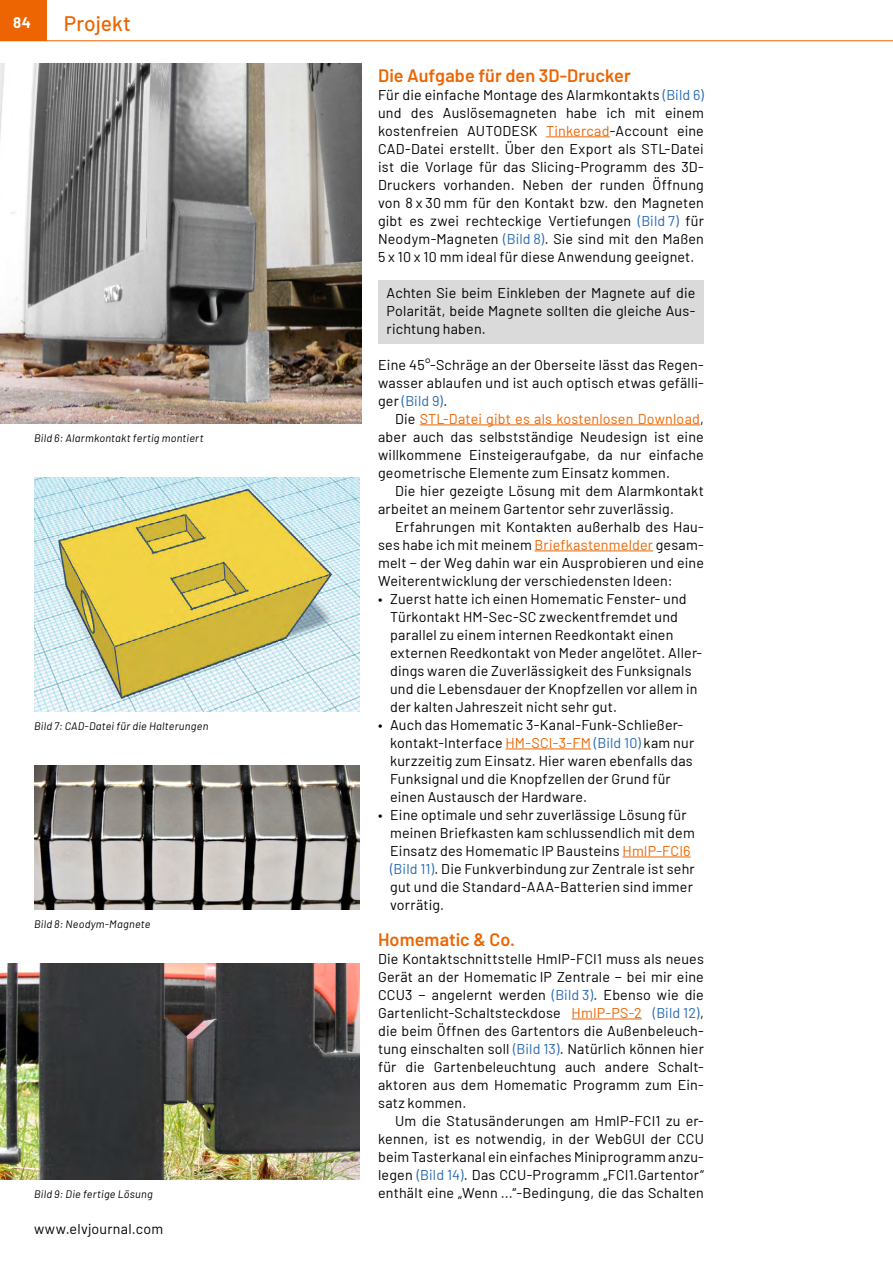
<style>
.page{position:relative;width:893px;height:1263px;background:#fff}
.page>*{position:absolute;margin:0;border:0;box-sizing:border-box;transform-origin:0 0}
.t1{font:500 21px "Barlow";color:#ec6502}
.t2{font:600 18px "Barlow";letter-spacing:.005em;color:#ec6502}
.t3{font:700 15px "Barlow";color:#fff}
.t4{font:14.25px/18px "Barlow";letter-spacing:.015em;color:#000;text-align:justify}
.t5{font:italic 10.8px "Barlow";letter-spacing:.025em;color:#000}
.s1{color:#2769b2}
.s2{color:#ec6502}
</style>
<div class="page">
<div style="left:0;top:0;width:47px;height:40px;background:#ec6502"></div>
<hr style="left:0;top:40px;width:893px;height:1px;background:#ec6502">
<div style="left:378px;top:280px;width:326px;height:64px;background:#dadada"></div>
<hr style="left:546px;top:136px;width:64px;height:1px;background:#ec6502">
<hr style="left:420px;top:424px;width:280px;height:1px;background:#ec6502">
<hr style="left:535px;top:550px;width:118px;height:1px;background:#ec6502">
<hr style="left:506px;top:748px;width:85px;height:1px;background:#ec6502">
<hr style="left:622px;top:856px;width:68px;height:1px;background:#ec6502">
<hr style="left:572px;top:1018px;width:70px;height:1px;background:#ec6502">
<img style="left:0;top:64px;width:361px;height:360px">
<img style="left:34px;top:478px;width:326px;height:234px">
<img style="left:0;top:964px;width:360px;height:216px">
<img style="left:34px;top:766px;width:326px;height:144px">
<p class="t3" style="left:13px;top:11px;width:19px">84</p>
<h1 class="t1" style="left:64px;top:8px;width:69px">Projekt</h1>
<p class="t5" style="left:34px;top:430px;width:171px">Bild 6: Alarmkontakt fertig montiert</p>
<p class="t5" style="left:34px;top:718px;width:176px">Bild 7: CAD-Datei für die Halterungen</p>
<p class="t5" style="left:34px;top:916px;width:118px">Bild 8: Neodym-Magnete</p>
<p class="t5" style="left:34px;top:1186px;width:120px">Bild 9: Die fertige Lösung</p>
<p class="t4" style="left:34px;top:1219px;width:131px">www.elvjournal.com</p>
<p class="t2" style="left:378px;top:62px;width:254px">Die Aufgabe für den 3D-Drucker</p>
<p class="t4" style="left:378px;top:85px;width:327px">Für die einfache Montage des Alarmkontakts <span class="s1">(Bild 6) </span>und des Auslösemagneten habe ich mit einem kostenfreien AUTODESK <span class="s2">Tinkercad</span>-Account eine CAD-Datei erstellt. Über den Export als STL-Datei ist die Vorlage für das Slicing-Programm des 3D-Druckers vorhanden. Neben der runden Öffnung von 8 x 30 mm für den Kontakt bzw. den Magneten gibt es zwei rechteckige Vertiefungen <span class="s1">(Bild 7)</span> für Neodym-Magneten <span class="s1">(Bild 8)</span>. Sie sind mit den Maßen 5 x 10 x 10 mm ideal für diese Anwendung geeignet.</p>
<p class="t4" style="left:387px;top:283px;width:310px">Achten Sie beim Einkleben der Magnete auf die Polarität, beide Magnete sollten die gleiche Aus&shy;richtung haben.</p>
<p class="t4" style="left:378px;top:355px;width:327px">Eine 45°-Schräge an der Oberseite lässt das Regen&shy;wasser ablaufen und ist auch optisch etwas gefälli&shy;ger <span class="s1">(Bild 9)</span>.</p>
<p class="t4" style="left:378px;top:409px;width:327px;text-indent:17px">Die <span class="s2">STL-Datei gibt es als kostenlosen Download</span>, aber auch das selbstständige Neudesign ist eine willkommene Einsteigeraufgabe, da nur einfache geometrische Elemente zum Einsatz kommen.</p>
<p class="t4" style="left:378px;top:480px;width:327px;text-indent:17px">Die hier gezeigte Lösung mit dem Alarmkontakt arbeitet an meinem Gartentor sehr zuverlässig.</p>
<p class="t4" style="left:378px;top:516px;width:327px;text-indent:17px">Erfahrungen mit Kontakten außerhalb des Hau&shy;ses habe ich mit meinem <span class="s2">Briefkastenmelder</span> gesam&shy;melt − der Weg dahin war ein Ausprobieren und eine Weiterentwicklung der verschiedensten Ideen:</p>
<p class="t4" style="left:390px;top:588px;width:314px;text-align:left;text-indent:-12px">• Zuerst hatte ich einen Homematic Fenster- und Türkontakt HM-Sec-SC zweckentfremdet und parallel zu einem internen Reedkontakt einen externen Reedkontakt von Meder angelötet. Aller&shy;dings waren die Zuverlässigkeit des Funksignals und die Lebensdauer der Knopfzellen vor allem in der kalten Jahreszeit nicht sehr gut.</p>
<p class="t4" style="left:390px;top:714px;width:306px;text-align:left;text-indent:-12px">• Auch das Homematic 3-Kanal-Funk-Schließer&shy;kontakt-Interface <span class="s2">HM-SCI-3-FM</span> <span class="s1">(Bild 10)</span> kam nur kurzzeitig zum Einsatz. Hier waren ebenfalls das Funksignal und die Knopfzellen der Grund für einen Austausch der Hardware.</p>
<p class="t4" style="left:390px;top:804px;width:306px;text-align:left;text-indent:-12px">• Eine optimale und sehr zuverlässige Lösung für meinen Briefkasten kam schlussendlich mit dem Einsatz des Homematic IP Bausteins <span class="s2">HmIP-FCI6 </span><span class="s1">(Bild 11)</span>. Die Funkverbindung zur Zentrale ist sehr gut und die Standard-AAA-Batterien sind immer vorrätig.</p>
<p class="t2" style="left:378px;top:926px;width:139px">Homematic &amp; Co.</p>
<p class="t4" style="left:378px;top:949px;width:327px">Die Kontaktschnittstelle HmIP-FCI1 muss als neues Gerät an der Homematic IP Zentrale − bei mir eine CCU3 − angelernt werden <span class="s1">(Bild 3)</span>. Ebenso wie die Gartenlicht-Schaltsteckdose <span class="s2">HmIP-PS-2</span> <span class="s1">(Bild 12)</span>, die beim Öffnen des Gartentors die Außenbeleuch&shy;tung einschalten soll <span class="s1">(Bild 13)</span>. Natürlich können hier für die Gartenbeleuchtung auch andere Schalt&shy;aktoren aus dem Homematic Programm zum Ein&shy;satz kommen.</p>
<p class="t4" style="left:378px;top:1111px;width:327px;text-indent:17px">Um die Statusänderungen am HmIP-FCI1 zu er&shy;kennen, ist es notwendig, in der WebGUI der CCU beim Tasterkanal ein einfaches Miniprogramm anzu&shy;legen <span class="s1">(Bild 14)</span>. Das CCU-Programm „FCI1.Gartentor“ enthält eine „Wenn ...“-Bedingung, die das Schalten</p>
</div>
